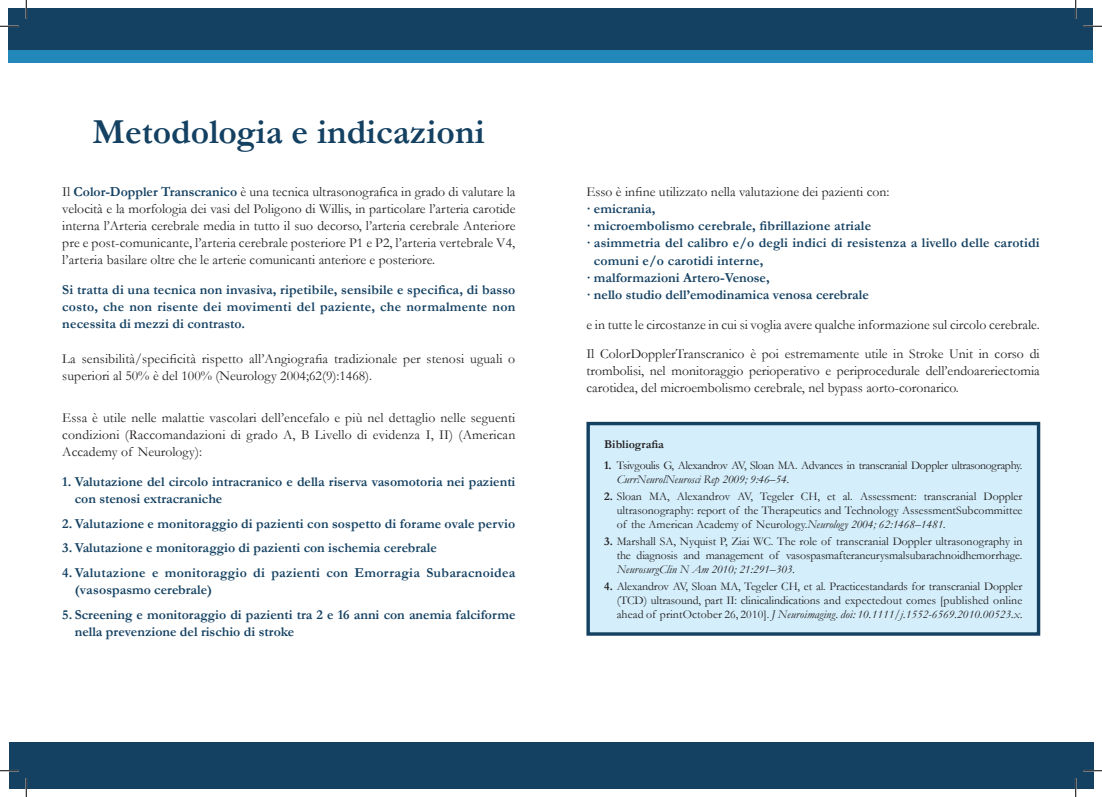
<style>
.page{position:relative;width:1102px;height:797px;background:#fff}
.page>*{position:absolute;margin:0;border:0;box-sizing:border-box;transform-origin:0 0}
.t1{font:700 35.5px "Garamond";color:#144162}
.t2{font:13.75px/17.1px "Garamond";color:#231f20;text-align:justify}
.t3{font:700 13.75px/17.1px "Garamond";color:#144162}
.t4{font:700 13.75px/17.1px "Garamond";letter-spacing:.02em;color:#144162}
.t5{font:700 12px "Garamond";color:#231f20}
.t6{font:11.88px/13.8px "Garamond";letter-spacing:-.01em;color:#231f20;text-align:justify}
.t7{font:11.88px/13.8px "Garamond";letter-spacing:-.03em;color:#231f20}
.s1{font-weight:700;color:#144162}
.s2{font-weight:700}
.s3{font-style:italic}
</style>
<div class="page">
<div style="left:9px;top:742px;width:1084px;height:46px;background:#144162"></div>
<div style="left:586px;top:422px;width:454px;height:213px;background:#d4effb;border:3px solid #144162"></div>
<div style="left:9px;top:9px;width:1084px;height:53px;background:#144162"></div>
<div style="left:9px;top:50px;width:1084px;height:12px;background:#2188b9"></div>
<svg style="left:0;top:25px;width:19px;height:2px"></svg>
<svg style="left:1083px;top:25px;width:18px;height:2px"></svg>
<svg style="left:0;top:770px;width:19px;height:1px"></svg>
<svg style="left:1083px;top:770px;width:18px;height:1px"></svg>
<svg style="left:25px;top:0;width:2px;height:19px"></svg>
<svg style="left:25px;top:778px;width:2px;height:19px"></svg>
<svg style="left:1074px;top:0;width:2px;height:19px"></svg>
<svg style="left:1074px;top:778px;width:2px;height:19px"></svg>
<p class="t1" style="left:92px;top:107px;width:393px">Metodologia e indicazioni</p>
<p class="t2" style="left:62px;top:182px;width:455px">Il <span class="s1">Color-Doppler Transcranico</span> è una tecnica ultrasonografica in grado di valutare la velocità e la morfologia dei vasi del Poligono di Willis, in particolare l’arteria carotide interna l’Arteria cerebrale media in tutto il suo decorso, l’arteria cerebrale Anteriore pre e post-comunicante, l’arteria cerebrale posteriore P1 e P2, l’arteria vertebrale V4, l’arteria basilare oltre che le arterie comunicanti anteriore e posteriore.</p>
<p class="t3" style="left:62px;top:281px;width:454px;text-align:justify">Si tratta di una tecnica non invasiva, ripetibile, sensibile e specifica, di basso costo, che non risente dei movimenti del paziente, che normalmente non necessita di mezzi di contrasto.</p>
<p class="t2" style="left:62px;top:349px;width:454px">La sensibilità/specificità rispetto all’Angiografia tradizionale per stenosi uguali o superiori al 50% è del 100% (Neurology 2004;62(9):1468).</p>
<p class="t2" style="left:62px;top:408px;width:454px">Essa è utile nelle malattie vascolari dell’encefalo e più nel dettaglio nelle seguenti condizioni (Raccomandazioni di grado A, B Livello di evidenza I, II) (American Accademy of Neurology):</p>
<p class="t3" style="left:75px;top:473px;width:442px;text-indent:-12px">1. Valutazione del circolo intracranico e della riserva vasomotoria nei pazienti con stenosi extracraniche</p>
<p class="t3" style="left:62px;top:514px;width:454px">2. Valutazione e monitoraggio di pazienti con sospetto di forame ovale pervio</p>
<p class="t3" style="left:62px;top:539px;width:376px">3. Valutazione e monitoraggio di pazienti con ischemia cerebrale</p>
<p class="t4" style="left:75px;top:564px;width:442px;text-indent:-12px">4.Valutazione e monitoraggio di pazienti con Emorragia Subaracnoidea (vasospasmo cerebrale)</p>
<p class="t3" style="left:75px;top:606px;width:442px;text-indent:-12px">5. Screening e monitoraggio di pazienti tra 2 e 16 anni con anemia falciforme nella prevenzione del rischio di stroke</p>
<p class="t2" style="left:586px;top:183px;width:304px">Esso è infine utilizzato nella valutazione dei pazienti con:</p>
<p class="t3" style="left:586px;top:200px;width:70px">· emicrania,</p>
<p class="t3" style="left:586px;top:217px;width:286px">· microembolismo cerebrale, fibrillazione atriale</p>
<p class="t3" style="left:594px;top:234px;width:447px;text-indent:-7px">· asimmetria del calibro e/o degli indici di resistenza a livello delle carotidi comuni e/o carotidi interne,</p>
<p class="t3" style="left:586px;top:269px;width:185px">· malformazioni Artero-Venose,</p>
<p class="t3" style="left:586px;top:286px;width:284px">· nello studio dell’emodinamica venosa cerebrale</p>
<p class="t2" style="left:586px;top:315px;width:455px">e in tutte le circostanze in cui si voglia avere qualche informazione sul circolo cerebrale.</p>
<p class="t2" style="left:586px;top:345px;width:455px">Il ColorDopplerTranscranico è poi estremamente utile in Stroke Unit in corso di trombolisi, nel monitoraggio perioperativo e periprocedurale dell’endoareriectomia carotidea, del microembolismo cerebrale, nel bypass aorto-coronarico.</p>
<p class="t5" style="left:604px;top:436px;width:61px">Bibliografia</p>
<p class="t7" style="left:616px;top:458px;width:407px;text-indent:-13px"><span class="s2">1.</span> Tsivgoulis G, Alexandrov AV, Sloan MA. Advances in transcranial Doppler ultrasonography.<br><span class="s3">CurrNeurolNeurosci Rep 2009; 9:46–54.</span></p>
<p class="t6" style="left:616px;top:489px;width:407px;text-indent:-13px"><span class="s2">2.</span> Sloan MA, Alexandrov AV, Tegeler CH, et al. Assessment: transcranial Doppler ultrasonography: report of the Therapeutics and Technology AssessmentSubcommittee of the American Academy of Neurology.<span class="s3">Neurology 2004; 62:1468–1481.</span></p>
<p class="t6" style="left:616px;top:534px;width:407px;text-indent:-13px"><span class="s2">3.</span> Marshall SA, Nyquist P, Ziai WC. The role of transcranial Doppler ultrasonography in the diagnosis and management of vasospasmafteraneurysmalsubarachnoidhemorrhage.<br><span class="s3">NeurosurgClin N Am 2010; 21:291–303.</span></p>
<p class="t6" style="left:616px;top:579px;width:407px;text-indent:-13px"><span class="s2">4.</span> Alexandrov AV, Sloan MA, Tegeler CH, et al. Practicestandards for transcranial Doppler (TCD) ultrasound, part II: clinicalindications and expectedout comes [published online ahead of printOctober 26, 2010]. <span class="s3">J Neuroimaging. doi: 10.1111/j.1552-6569.2010.00523.x.</span></p>
</div>
